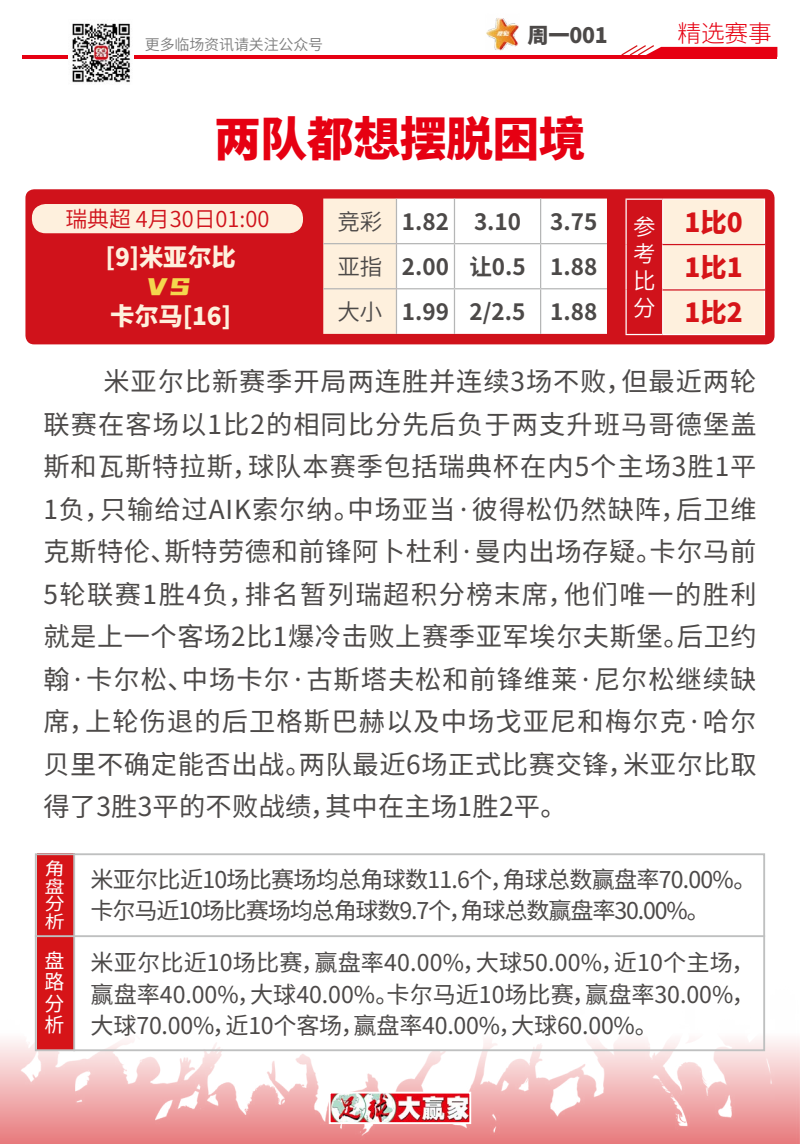
<style>
.page{position:relative;width:800px;height:1144px;background:#fff}
.page>*{position:absolute;margin:0;border:0;box-sizing:border-box;transform-origin:0 0}
.t1{font:900 46.88px "Noto Sans Hans";letter-spacing:-.01em;color:#e60012}
.t2{font:30px "You She Biao Ti Hei";color:#f4d74e}
.t3{font:26.25px/42.5px "Noto Sans Hans";letter-spacing:.025em;color:#4c4948;text-align:justify}
.t4{font:900 26.25px/45.1px "Noto Sans Hans";color:#d61418;text-align:justify}
.t5{font:900 24.38px "Noto Sans Hans";letter-spacing:-.01em;color:#fef0dd}
.t6{font:300 23.75px "Noto Sans Hans";color:#e60012}
.t7{font:23.12px/31.5px "Noto Sans Hans";letter-spacing:-.035em;color:#4c4948}
.t8{font:700 22.5px/45.1px "Noto Sans Hans";color:#4c4948;text-align:justify}
.t9{font:600 22.5px/27px "Noto Sans Hans";color:#fff;text-align:justify}
.t10{font:600 21.88px "Noto Sans Hans";color:#d0121b}
.t11{font:900 21.25px "Noto Sans Hans";letter-spacing:-.01em;color:#4c4948}
.t12{font:20px/21.2px "Noto Sans Hans";color:#fff;text-align:justify}
.t13{font:17.62px/17.5px "Noto Sans Hans";color:#fff;text-align:justify;scale:1.14 1}
.t14{font:600 15px "Noto Sans Hans";letter-spacing:-.01em;color:#7d7d7d}
.s1{font-weight:600}
</style>
<div class="page">
<hr style="left:22px;top:55px;width:755px;height:4px;background:#e60012">
<svg style="left:621px;top:45px;width:156px;height:10px"></svg>
<img style="left:68px;top:23px;width:66px;height:60px">
<img style="left:0;top:935px;width:800px;height:209px">
<img style="left:332px;top:1094px;width:136px;height:27px">
<div style="left:329px;top:1091px;width:142px;height:33px;border:2px solid #fff"></div>
<img style="left:486px;top:18px;width:33px;height:33px">
<div style="left:25px;top:189px;width:750px;height:155px;background:#d0121b;border-radius:9px"></div>
<svg style="left:323px;top:199px;width:284px;height:135px;background:#fefaf5"></svg>
<hr style="left:396px;top:199px;width:1px;height:44px;background:#b5b6b6">
<hr style="left:454px;top:199px;width:1px;height:44px;background:#b5b6b6">
<hr style="left:540px;top:199px;width:1px;height:44px;background:#b5b6b6">
<hr style="left:323px;top:243px;width:73px;height:1px;background:#b5b6b6">
<hr style="left:396px;top:243px;width:58px;height:1px;background:#b5b6b6">
<hr style="left:396px;top:244px;width:1px;height:44px;background:#b5b6b6">
<hr style="left:454px;top:243px;width:87px;height:1px;background:#b5b6b6">
<hr style="left:454px;top:244px;width:1px;height:44px;background:#b5b6b6">
<hr style="left:541px;top:243px;width:66px;height:1px;background:#b5b6b6">
<hr style="left:540px;top:244px;width:1px;height:44px;background:#b5b6b6">
<hr style="left:323px;top:288px;width:73px;height:1px;background:#b5b6b6">
<hr style="left:396px;top:288px;width:58px;height:1px;background:#b5b6b6">
<hr style="left:396px;top:289px;width:1px;height:45px;background:#b5b6b6">
<hr style="left:454px;top:288px;width:87px;height:1px;background:#b5b6b6">
<hr style="left:454px;top:289px;width:1px;height:45px;background:#b5b6b6">
<hr style="left:541px;top:288px;width:66px;height:1px;background:#b5b6b6">
<hr style="left:540px;top:289px;width:1px;height:45px;background:#b5b6b6">
<div style="left:663px;top:200px;width:101px;height:134px;background:#fef0dd"></div>
<hr style="left:625px;top:199px;width:38px;height:1px;background:#fff">
<hr style="left:625px;top:200px;width:2px;height:44px;background:#fff">
<hr style="left:663px;top:199px;width:102px;height:1px;background:#fff">
<hr style="left:662px;top:200px;width:1px;height:44px;background:#fff">
<hr style="left:764px;top:200px;width:1px;height:44px;background:#fff">
<hr style="left:625px;top:244px;width:2px;height:45px;background:#fff">
<hr style="left:662px;top:245px;width:1px;height:44px;background:#fff">
<hr style="left:764px;top:245px;width:1px;height:44px;background:#fff">
<hr style="left:625px;top:289px;width:2px;height:45px;background:#fff">
<hr style="left:662px;top:290px;width:1px;height:44px;background:#fff">
<hr style="left:764px;top:290px;width:1px;height:44px;background:#fff">
<hr style="left:625px;top:334px;width:38px;height:1px;background:#fff">
<hr style="left:663px;top:334px;width:102px;height:1px;background:#fff">
<div style="left:32px;top:204px;width:271px;height:29px;background:#fef0dd;border-radius:14px"></div>
<svg style="left:90px;top:950px;width:651px;height:26px"></svg>
<svg style="left:90px;top:982px;width:651px;height:25px"></svg>
<svg style="left:89px;top:1013px;width:555px;height:26px"></svg>
<div style="left:38px;top:856px;width:35px;height:192px;background:#d61418"></div>
<hr style="left:35px;top:935px;width:730px;height:2px;background:#bfc0c0">
<hr style="left:73px;top:853px;width:2px;height:198px;background:#bfc0c0">
<div style="left:35px;top:853px;width:730px;height:198px;border:2px solid #bfc0c0"></div>
<hr style="left:662px;top:244px;width:103px;height:1px;background:#d0121b">
<hr style="left:662px;top:289px;width:103px;height:1px;background:#d0121b">
<p class="t14" style="left:145px;top:36px;width:180px">更多临场资讯请关注公众号</p>
<p class="t11" style="left:527px;top:23px;width:82px">周一001</p>
<h1 class="t1" style="left:214px;top:112px;width:373px">两队都想摆脱困境</h1>
<p class="t6" style="left:678px;top:20px;width:96px">精选赛事</p>
<p class="t10" style="left:65px;top:207px;width:206px">瑞典超 4月30日01:00</p>
<p class="t5" style="left:106px;top:243px;width:132px">[9]米亚尔比</p>
<p class="t5" style="left:110px;top:302px;width:122px">卡尔马[16]</p>
<p class="t2" style="left:147px;top:268px;width:46px">VS</p>
<p class="t8" style="left:337px;top:200px;width:261px;text-indent:213px">3.75<span class="s1">亚指</span> 2.00 让0.5 1.88<span class="s1">大小</span> 1.99 2/2.5 1.88</p>
<p class="t9" style="left:633px;top:214px;width:24px">参考比分</p>
<p class="t4" style="left:685px;top:201px;width:60px">1比0<br>1比1<br>1比2</p>
<p class="t8" style="left:337px;top:200px;width:185px"><span class="s1">竞彩</span> 1.82 3.10</p>
<p class="t3" style="left:43px;top:361px;width:715px;text-indent:60px">米亚尔比新赛季开局两连胜并连续3场不败，但最近两轮联赛在客场以1比2的相同比分先后负于两支升班马哥德堡盖斯和瓦斯特拉斯，球队本赛季包括瑞典杯在内5个主场3胜1平1负，只输给过AIK索尔纳。中场亚当·彼得松仍然缺阵，后卫维克斯特伦、斯特劳德和前锋阿卜杜利·曼内出场存疑。卡尔马前5轮联赛1胜4负，排名暂列瑞超积分榜末席，他们唯一的胜利就是上一个客场2比1爆冷击败上赛季亚军埃尔夫斯堡。后卫约翰·卡尔松、中场卡尔·古斯塔夫松和前锋维莱·尼尔松继续缺席，上轮伤退的后卫格斯巴赫以及中场戈亚尼和梅尔克·哈尔贝里不确定能否出战。两队最近6场正式比赛交锋，米亚尔比取得了3胜3平的不败战绩，其中在主场1胜2平。</p>
<p class="t13" style="left:44px;top:860px;width:21px">角盘分析</p>
<p class="t12" style="left:44px;top:950px;width:21px">盘路分析</p>
<p class="t7" style="left:91px;top:864px;width:667px">米亚尔比近10场比赛场均总角球数11.6个，角球总数赢盘率70.00%。卡尔马近10场比赛场均总角球数9.7个，角球总数赢盘率30.00%。</p>
<p class="t7" style="left:91px;top:947px;width:666px;text-align:justify">米亚尔比近10场比赛，赢盘率40.00%，大球50.00%，近10个主场，赢盘率40.00%，大球40.00%。卡尔马近10场比赛，赢盘率30.00%，大球70.00%，近10个客场，赢盘率40.00%，大球60.00%。</p>
</div>
